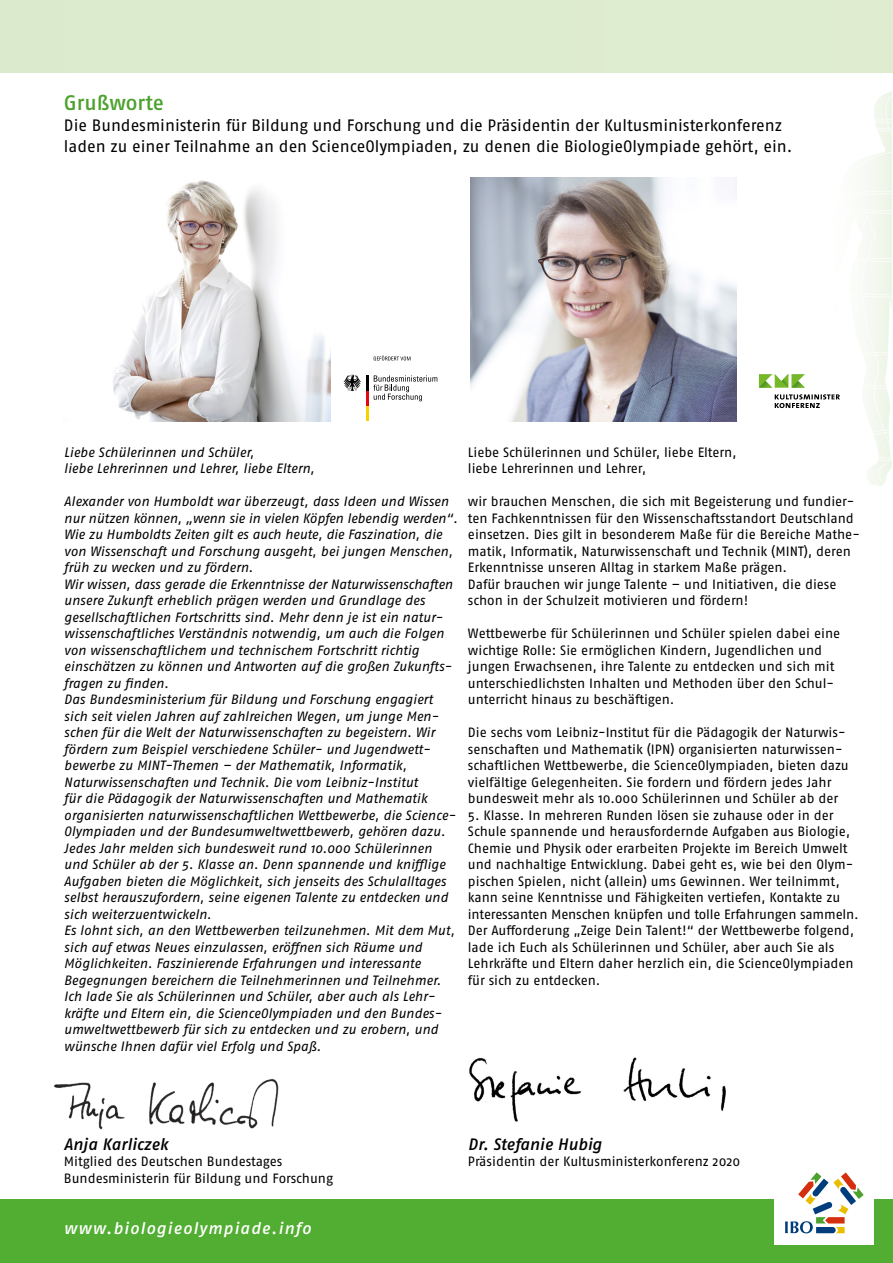
<style>
.page{position:relative;width:893px;height:1263px;background:#fff}
.page>*{position:absolute;margin:0;border:0;box-sizing:border-box;transform-origin:0 0}
.t1{font:500 21px "Fago OT";letter-spacing:-.005em;color:#4ca22f}
.t2{font:16.5px/21px "Fago OT";color:#000}
.t3{font:italic 500 16.5px "Fago OT";color:#000}
.t4{font:italic 500 16.5px "Fago OT";letter-spacing:.07em;color:#fff}
.t5{font:italic 13.5px/16.5px "Fago OT";letter-spacing:-.005em;color:#000}
.t6{font:13.5px/16.5px "Fago OT";letter-spacing:-.005em;color:#000}
</style>
<div class="page">
<img style="left:469px;top:1057px;width:257px;height:65px">
<img style="left:54px;top:1079px;width:225px;height:51px">
<div style="left:0;top:1199px;width:893px;height:64px;background:#52ae32"></div>
<img style="left:113px;top:180px;width:218px;height:241px">
<svg style="left:774px;top:1172px;width:100px;height:73px"></svg>
<div style="left:0;top:0;width:893px;height:72px;background:#ddebce"></div>
<svg style="left:343px;top:375px;width:94px;height:46px"></svg>
<svg style="left:374px;top:356px;width:36px;height:4px"></svg>
<svg style="left:554px;top:72px;width:339px;height:414px"></svg>
<img style="left:470px;top:178px;width:267px;height:243px">
<h1 class="t1" style="left:64px;top:90px;width:101px">Grußworte</h1>
<p class="t2" style="left:64px;top:114px;width:730px">Die Bundesministerin für Bildung und Forschung und die Präsidentin der Kultusministerkonferenz laden zu einer Teilnahme an den ScienceOlympiaden, zu denen die BiologieOlympiade gehört, ein.</p>
<p class="t5" style="left:64px;top:444px;width:252px">Liebe Schülerinnen und Schüler,<br>liebe Lehrerinnen und Lehrer, liebe Eltern,</p>
<p class="t5" style="left:64px;top:493px;width:395px">Alexander von Humboldt war überzeugt, dass Ideen und Wissen nur nützen können, „wenn sie in vielen Köpfen lebendig werden“.<br>Wie zu Humboldts Zeiten gilt es auch heute, die Faszination, die von Wissenschaft und Forschung ausgeht, bei jungen Menschen, früh zu wecken und zu fördern.<br>Wir wissen, dass gerade die Erkenntnisse der Naturwissenschaften unsere Zukunft erheblich prägen werden und Grundlage des gesellschaftlichen Fortschritts sind. Mehr denn je ist ein natur&shy;wissenschaftliches Verständnis notwendig, um auch die Folgen von wissenschaftlichem und technischem Fortschritt richtig einschätzen zu können und Antworten auf die großen Zukunfts&shy;fragen zu finden.<br>Das Bundesministerium für Bildung und Forschung engagiert sich seit vielen Jahren auf zahlreichen Wegen, um junge Men&shy;schen für die Welt der Naturwissenschaften zu begeistern. Wir fördern zum Beispiel verschiedene Schüler- und Jugendwett&shy;bewerbe zu MINT-Themen – der Mathematik, Informatik, Naturwissenschaften und Technik. Die vom Leibniz-Institut<br>für die Pädagogik der Naturwissenschaften und Mathematik organisierten naturwissenschaftlichen Wettbewerbe, die Science-Olympiaden und der Bundesumweltwettbewerb, gehören dazu.<br>Jedes Jahr melden sich bundesweit rund 10.000 Schülerinnen und Schüler ab der 5. Klasse an. Denn spannende und knifflige Aufgaben bieten die Möglichkeit, sich jenseits des Schulalltages selbst herauszufordern, seine eigenen Talente zu entdecken und sich weiterzuentwickeln.<br>Es lohnt sich, an den Wettbewerben teilzunehmen. Mit dem Mut, sich auf etwas Neues einzulassen, eröffnen sich Räume und Möglichkeiten. Faszinierende Erfahrungen und interessante Begegnungen bereichern die Teilnehmerinnen und Teilnehmer.<br>Ich lade Sie als Schülerinnen und Schüler, aber auch als Lehr&shy;kräfte und Eltern ein, die ScienceOlympiaden und den Bundes&shy;umweltwettbewerb für sich zu entdecken und zu erobern, und wünsche Ihnen dafür viel Erfolg und Spaß.</p>
<p class="t6" style="left:468px;top:444px;width:270px">Liebe Schülerinnen und Schüler, liebe Eltern, liebe Lehrerinnen und Lehrer,</p>
<p class="t6" style="left:468px;top:493px;width:393px">wir brauchen Menschen, die sich mit Begeisterung und fundier&shy;ten Fachkenntnissen für den Wissenschaftsstandort Deutschland einsetzen. Dies gilt in besonderem Maße für die Bereiche Mathe&shy;matik, Informatik, Naturwissenschaft und Technik (MINT), deren Erkenntnisse unseren Alltag in starkem Maße prägen.<br>Dafür brauchen wir junge Talente – und Initiativen, die diese schon in der Schulzeit motivieren und fördern!</p>
<p class="t6" style="left:468px;top:625px;width:374px">Wettbewerbe für Schülerinnen und Schüler spielen dabei eine wichtige Rolle: Sie ermöglichen Kindern, Jugendlichen und jungen Erwachsenen, ihre Talente zu entdecken und sich mit unterschiedlichsten Inhalten und Methoden über den Schul&shy;unterricht hinaus zu beschäftigen.</p>
<p class="t6" style="left:468px;top:724px;width:382px">Die sechs vom Leibniz-Institut für die Pädagogik der Naturwis&shy;senschaften und Mathematik (IPN) organisierten naturwissen&shy;schaftlichen Wettbewerbe, die ScienceOlympiaden, bieten dazu vielfältige Gelegenheiten. Sie fordern und fördern jedes Jahr bundesweit mehr als 10.000 Schülerinnen und Schüler ab der</p>
<p class="t6" style="left:468px;top:807px;width:392px">5. Klasse. In mehreren Runden lösen sie zuhause oder in der Schule spannende und herausfordernde Aufgaben aus Biologie, Chemie und Physik oder erarbeiten Projekte im Bereich Umwelt und nachhaltige Entwicklung. Dabei geht es, wie bei den Olym&shy;pischen Spielen, nicht (allein) ums Gewinnen. Wer teilnimmt, kann seine Kenntnisse und Fähigkeiten vertiefen, Kontakte zu interessanten Menschen knüpfen und tolle Erfahrungen sammeln.<br>Der Aufforderung „Zeige Dein Talent!“ der Wettbewerbe folgend, lade ich Euch als Schülerinnen und Schüler, aber auch Sie als Lehrkräfte und Eltern daher herzlich ein, die ScienceOlympiaden für sich zu entdecken.</p>
<p class="t3" style="left:64px;top:1134px;width:106px">Anja Karliczek</p>
<p class="t6" style="left:64px;top:1153px;width:271px">Mitglied des Deutschen Bundestages<br>Bundesministerin für Bildung und Forschung</p>
<p class="t4" style="left:64px;top:1218px;width:248px">www.biologieolympiade.info</p>
<p class="t3" style="left:468px;top:1134px;width:135px">Dr. Stefanie Hubig</p>
<p class="t6" style="left:468px;top:1153px;width:274px">Präsidentin der Kultusministerkonferenz 2020</p>
</div>
